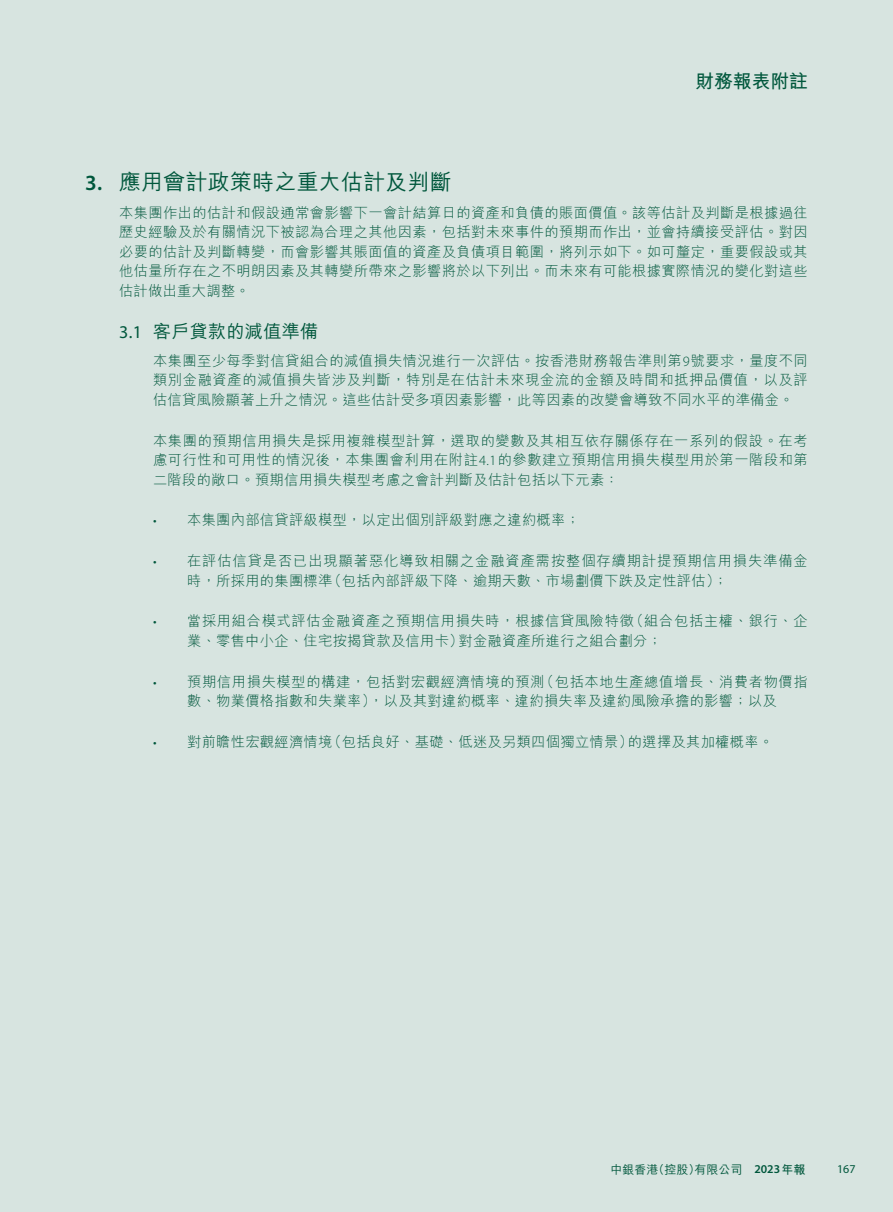
<style>
.page{position:relative;width:893px;height:1212px;background:#d7e4e0}
.page>*{position:absolute;margin:0;border:0;box-sizing:border-box;transform-origin:0 0}
.t1{font:500 21.75px "M Hei HK";letter-spacing:.02em;color:#00573c}
.t2{font:700 18.75px "M Hei HK";color:#00573c}
.t3{font:500 18px "M Hei HK";letter-spacing:.02em;color:#00573c}
.t4{font:300 14.25px/19.5px "M Hei HK";letter-spacing:.02em;color:#00573c;text-align:justify}
.t5{font:300 14.25px/19.5px "M Hei HK";letter-spacing:.045em;color:#00573c}
.t6{font:300 14.25px/19.5px "M Hei HK";letter-spacing:.065em;color:#00573c}
.t7{font:500 12px "M Hei HK";color:#00573c}
.t8{font:12px "Myriad Pro";color:#00573c}
.s1{font-family:"Myriad Pro";font-weight:600}
.s2{font-family:"Myriad Pro";font-weight:400}
.s3{font-family:"Myriad Pro"}
.s4{font-weight:700}
</style>
<div class="page">
<h2 class="t2" style="left:695px;top:67px;width:114px">財務報表附註</h2>
<h1 class="t1" style="left:85px;top:166px;width:368px"><span class="s1">3.</span> 應用會計政策時之重大估計及判斷</h1>
<p class="t4" style="left:119px;top:202px;width:690px">本集團作出的估計和假設通常會影響下一會計結算日的資產和負債的賬面價值。該等估計及判斷是根據過往歷史經驗及於有關情況下被認為合理之其他因素，包括對未來事件的預期而作出，並會持續接受評估。對因必要的估計及判斷轉變，而會影響其賬面值的資產及負債項目範圍，將列示如下。如可釐定，重要假設或其他估量所存在之不明朗因素及其轉變所帶來之影響將於以下列出。而未來有可能根據實際情況的變化對這些估計做出重大調整。</p>
<p class="t3" style="left:119px;top:318px;width:201px"><span class="s2">3.1</span> 客戶貸款的減值準備</p>
<p class="t4" style="left:153px;top:351px;width:656px">本集團至少每季對信貸組合的減值損失情況進行一次評估。按香港財務報告準則第<span class="s3">9</span>號要求，量度不同類別金融資產的減值損失皆涉及判斷，特別是在估計未來現金流的金額及時間和抵押品價值，以及評估信貸風險顯著上升之情況。這些估計受多項因素影響，此等因素的改變會導致不同水平的準備金。</p>
<p class="t4" style="left:153px;top:430px;width:656px">本集團的預期信用損失是採用複雜模型計算，選取的變數及其相互依存關係存在一系列的假設。在考慮可行性和可用性的情況後，本集團會利用在附註<span class="s3">4.1</span>的參數建立預期信用損失模型用於第一階段和第二階段的敞口。預期信用損失模型考慮之會計判斷及估計包括以下元素：</p>
<p class="t4" style="left:153px;top:510px;width:428px"><span class="s3">•</span> 本集團內部信貸評級模型，以定出個別評級對應之違約概率；</p>
<p class="t6" style="left:187px;top:551px;width:622px;text-indent:-34px"><span class="s3">•</span> 在評估信貸是否已出現顯著惡化導致相關之金融資產需按整個存續期計提預期信用損失準備金時，所採用的集團標準（包括內部評級下降、逾期天數、市場劃價下跌及定性評估）；</p>
<p class="t5" style="left:187px;top:611px;width:622px;text-indent:-34px"><span class="s3">•</span> 當採用組合模式評估金融資產之預期信用損失時，根據信貸風險特徵（組合包括主權、銀行、企業、零售中小企、住宅按揭貸款及信用卡）對金融資產所進行之組合劃分；</p>
<p class="t5" style="left:153px;top:671px;width:656px;text-align:center"><span class="s3">•</span> 預期信用損失模型的構建，包括對宏觀經濟情境的預測（包括本地生產總值增長、消費者物價指數、物業價格指數和失業率），以及其對違約概率、違約損失率及違約風險承擔的影響；以及</p>
<p class="t4" style="left:153px;top:732px;width:622px"><span class="s3">•</span> 對前瞻性宏觀經濟情境（包括良好、基礎、低迷及另類四個獨立情景）的選擇及其加權概率。</p>
<p class="t7" style="left:610px;top:1160px;width:196px">中銀香港（控股）有限公司 <span class="s1">2023</span><span class="s4">年報</span></p>
<p class="t8" style="left:837px;top:1161px;width:20px">167</p>
</div>
